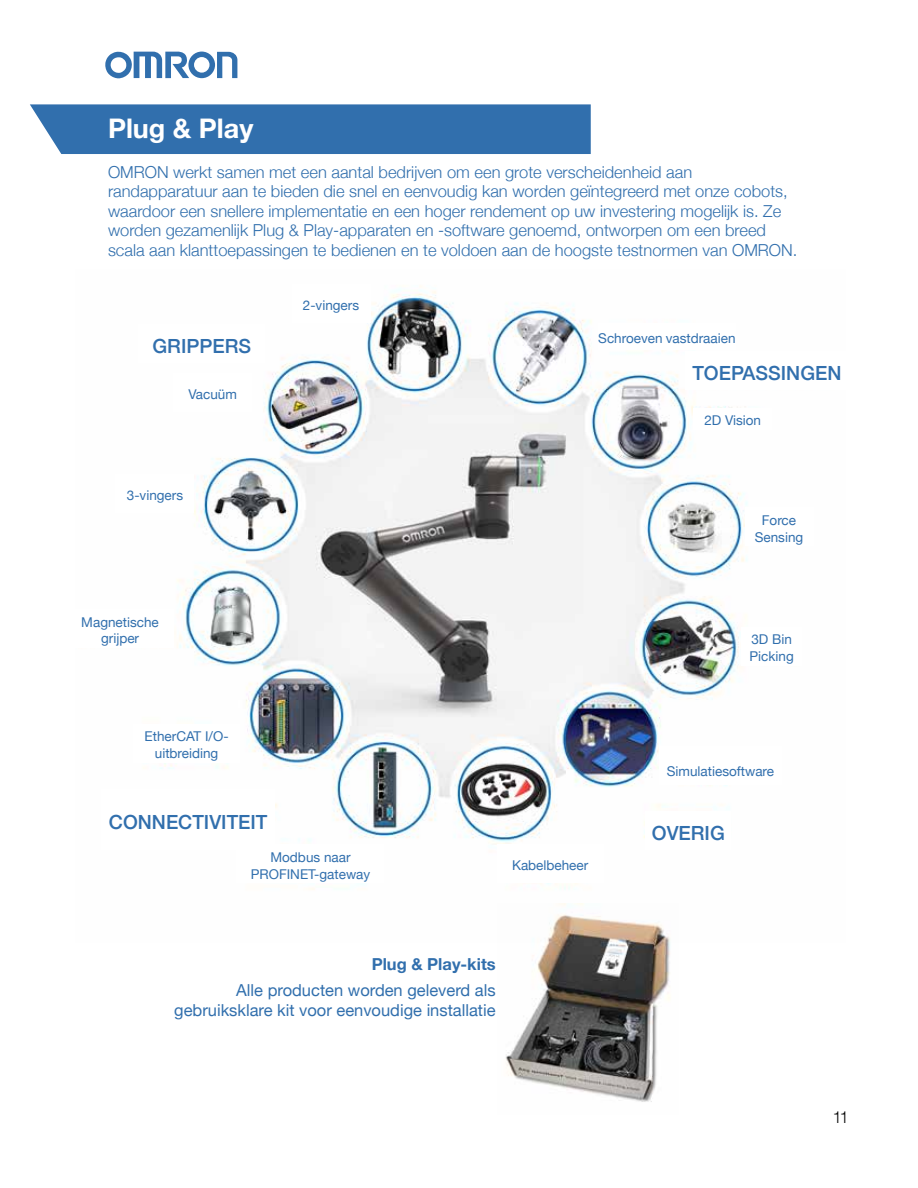
<style>
.page{position:relative;width:918px;height:1188px;background:#fff}
.page>*{position:absolute;margin:0;border:0;box-sizing:border-box;transform-origin:0 0}
.t1{font:700 27px "Helvetica Neue";color:#fff}
.t2{font:500 19.5px "Helvetica Neue";color:#316fad}
.t3{font:300 16.5px/19.5px "Helvetica Neue";color:#316fad}
.t4{font:16.5px/19.5px "Helvetica Neue";color:#316fad;text-align:right}
.t5{font:700 16.5px "Helvetica Neue";color:#316fad}
.t6{font:300 16.5px "Helvetica Neue";color:#000}
.t7{font:13.5px/16.5px "Helvetica Neue";color:#316fad;text-align:center}
</style>
<div class="page">
<svg style="left:105px;top:51px;width:132px;height:28px"></svg>
<div style="left:30px;top:104px;width:561px;height:50px;background:#316fad"></div>
<img style="left:160px;top:286px;width:588px;height:604px">
<img style="left:505px;top:903px;width:165px;height:199px">
<div style="left:598px;top:323px;width:138px;height:26px;background:#fff"></div>
<div style="left:693px;top:408px;width:79px;height:22px;background:#fff"></div>
<div style="left:745px;top:508px;width:68px;height:38px;background:#fff"></div>
<div style="left:741px;top:627px;width:61px;height:39px;background:#fff"></div>
<div style="left:659px;top:746px;width:123px;height:39px;background:#fff"></div>
<div style="left:645px;top:811px;width:86px;height:39px;background:#fff"></div>
<div style="left:497px;top:845px;width:106px;height:38px;background:#fff"></div>
<div style="left:237px;top:845px;width:147px;height:38px;background:#fff"></div>
<div style="left:102px;top:789px;width:173px;height:61px;background:#fff"></div>
<div style="left:134px;top:724px;width:106px;height:39px;background:#fff"></div>
<div style="left:67px;top:609px;width:106px;height:39px;background:#fff"></div>
<div style="left:116px;top:474px;width:78px;height:39px;background:#fff"></div>
<div style="left:173px;top:373px;width:79px;height:39px;background:#fff"></div>
<div style="left:292px;top:284px;width:78px;height:39px;background:#fff"></div>
<div style="left:685px;top:351px;width:163px;height:39px;background:#fff"></div>
<div style="left:138px;top:324px;width:127px;height:39px;background:#fff"></div>
<h1 class="t1" style="left:108px;top:107px;width:147px">Plug &amp; Play</h1>
<p class="t3" style="left:108px;top:161px;width:691px">OMRON werkt samen met een aantal bedrijven om een grote verscheidenheid aan randapparatuur aan te bieden die snel en eenvoudig kan worden geïntegreerd met onze cobots, waardoor een snellere implementatie en een hoger rendement op uw investering mogelijk is. Ze worden gezamenlijk Plug &amp; Play-apparaten en -software genoemd, ontworpen om een breed scala aan klanttoepassingen te bedienen en te voldoen aan de hoogste testnormen van OMRON.</p>
<p class="t2" style="left:152px;top:331px;width:100px">GRIPPERS</p>
<p class="t7" style="left:188px;top:387px;width:50px">Vacuüm</p>
<p class="t7" style="left:127px;top:488px;width:58px">3-vingers</p>
<p class="t7" style="left:303px;top:298px;width:58px">2-vingers</p>
<p class="t7" style="left:81px;top:614px;width:79px">Magnetische grijper</p>
<p class="t7" style="left:145px;top:729px;width:86px">EtherCAT I/O&shy;uitbreiding</p>
<p class="t2" style="left:109px;top:806px;width:160px">CONNECTIVITEIT</p>
<p class="t7" style="left:251px;top:850px;width:121px">Modbus naar<br>PROFINET-gateway</p>
<p class="t7" style="left:598px;top:330px;width:139px">Schroeven vastdraaien</p>
<p class="t2" style="left:692px;top:357px;width:151px">TOEPASSINGEN</p>
<p class="t7" style="left:704px;top:413px;width:58px">2D Vision</p>
<p class="t7" style="left:755px;top:513px;width:50px">Force<br>Sensing</p>
<p class="t7" style="left:750px;top:632px;width:46px;text-align:left">3D Bin<br>Picking</p>
<p class="t7" style="left:512px;top:858px;width:78px">Kabelbeheer</p>
<p class="t7" style="left:667px;top:763px;width:109px">Simulatiesoftware</p>
<p class="t2" style="left:652px;top:817px;width:74px">OVERIG</p>
<p class="t5" style="left:372px;top:951px;width:126px">Plug &amp; Play-kits</p>
<p class="t4" style="left:174px;top:981px;width:323px">Alle producten worden geleverd als gebruiksklare kit voor eenvoudige installatie</p>
<p class="t6" style="left:833px;top:1104px;width:18px">11</p>
</div>
